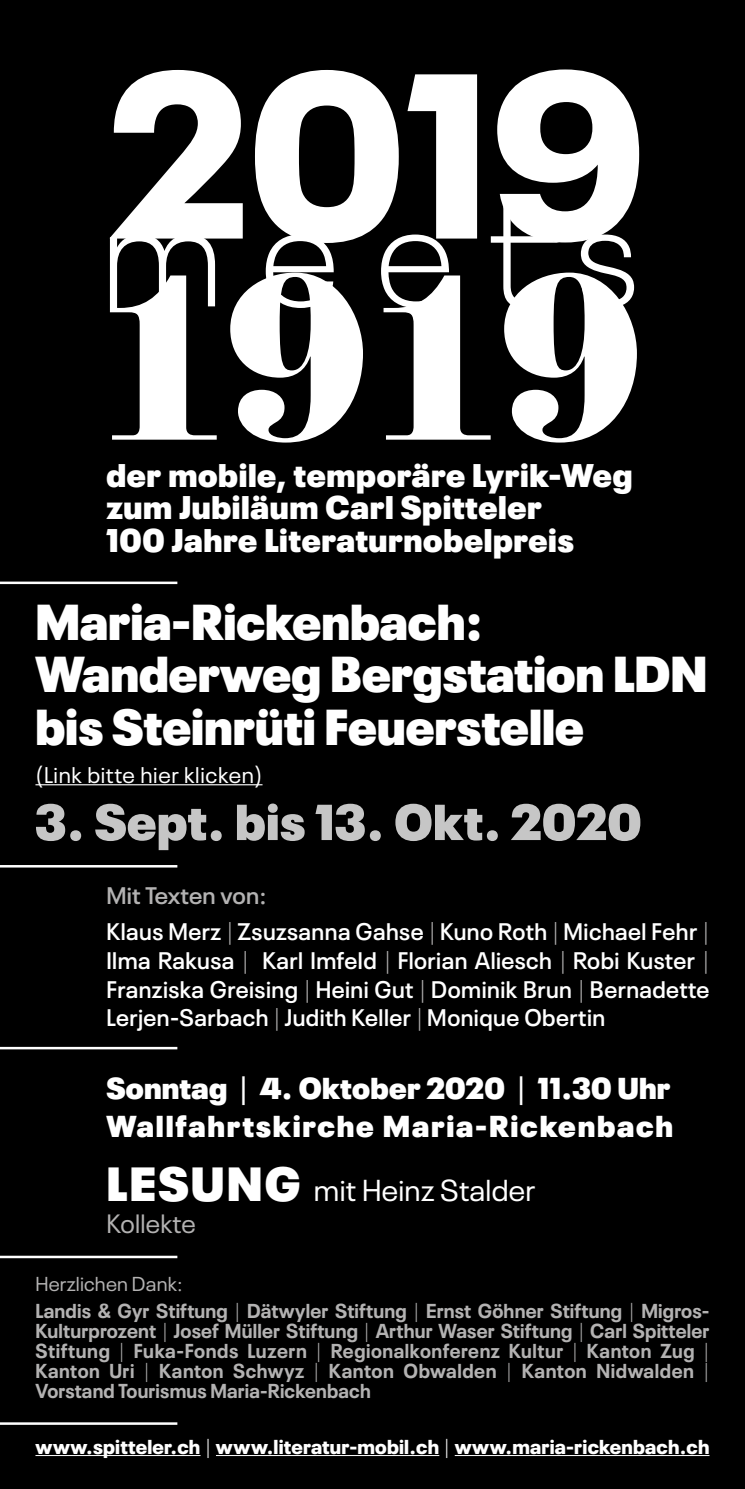
<style>
.page{position:relative;width:745px;height:1489px;background:#fff}
.page>*{position:absolute;margin:0;border:0;box-sizing:border-box;transform-origin:0 0}
.t1{font:900 50px/52.5px "Neue Plak";color:#fff}
.t2{font:900 50px "Neue Plak";letter-spacing:.01em;color:#c6c6c6}
.t3{font:900 32.5px/32.5px "Neue Plak";letter-spacing:.02em;color:#fff}
.t4{font:900 30px/37.5px "Neue Plak";letter-spacing:.06em;color:#fff}
.t5{font:30px "Neue Plak";letter-spacing:.01em;color:#fff}
.t6{font:26.25px "Neue Plak";letter-spacing:.01em;color:#b3b2b2}
.t7{font:600 23.75px/28.8px "Neue Plak";letter-spacing:.02em;color:#fff}
.t8{font:22.5px "Neue Plak";letter-spacing:.03em;color:#fff}
.t9{font:700 20px/20px "Neue Plak";letter-spacing:.01em;color:#b3b2b2;scale:.96 1}
.t10{font:900 20px "Neue Plak";letter-spacing:.01em;color:#fff}
.s1{color:#b3b2b2}
.s2{font-weight:300;color:#b3b2b2}
.s3{font-weight:400}
.s4{font-weight:900;font-size:47.5px}
.s5{font-weight:300}
</style>
<div class="page">
<div style="left:0;top:0;width:744px;height:1488px;background:#000"></div>
<svg style="left:110px;top:281px;width:526px;height:161px"></svg>
<svg style="left:113px;top:69px;width:525px;height:137px;fill:#fff"></svg>
<svg style="left:110px;top:206px;width:523px;height:102px"></svg>
<hr style="left:35px;top:784px;width:227px;height:1px;background:#fff">
<hr style="left:35px;top:1454px;width:165px;height:1px;background:#fff">
<hr style="left:216px;top:1454px;width:223px;height:1px;background:#fff">
<hr style="left:454px;top:1454px;width:255px;height:1px;background:#fff">
<hr style="left:0;top:581px;width:177px;height:3px;background:#fff">
<hr style="left:0;top:865px;width:177px;height:2px;background:#fff">
<hr style="left:0;top:1255px;width:177px;height:3px;background:#fff">
<hr style="left:0;top:1422px;width:177px;height:2px;background:#fff">
<hr style="left:0;top:1046px;width:177px;height:3px;background:#fff">
<h2 class="t3" style="left:106px;top:455px;width:527px">der mobile, temporäre Lyrik-Weg zum Jubiläum Carl Spitteler<br>100 Jahre Literaturnobelpreis</h2>
<h1 class="t1" style="left:35px;top:589px;width:673px">Maria-Rickenbach:<br>Wanderweg Bergstation LDN bis Steinrüti Feuerstelle</h1>
<p class="t8" style="left:35px;top:757px;width:228px">(Link bitte hier klicken)</p>
<h1 class="t2" style="left:35px;top:780px;width:607px">3. Sept. bis 13. Okt. 2020</h1>
<p class="t7" style="left:106px;top:875px;width:604px;line-height:35.8px"><span class="s1">Mit Texten von:<br></span>Klaus Merz <span class="s2">|</span> Zsuzsanna Gahse <span class="s2">|</span> Kuno Roth <span class="s2">|</span> Michael Fehr <span class="s2">|</span></p>
<p class="t7" style="left:106px;top:943px;width:604px;text-align:justify">Ilma Rakusa <span class="s2">|</span> Karl Imfeld <span class="s2">|</span> Florian Aliesch <span class="s2">|</span> Robi Kuster <span class="s2">| </span>Franziska Greising <span class="s2">|</span> Heini Gut <span class="s2">|</span> Dominik Brun <span class="s2">|</span> Bernadette Lerjen-Sarbach <span class="s2">|</span> Judith Keller <span class="s2">|</span> Monique Obertin</p>
<h3 class="t4" style="left:106px;top:1066px;width:567px">Sonntag <span class="s3">|</span> 4. Oktober 2020 <span class="s3">|</span> 11.30 Uhr<br>Wallfahrtskirche Maria-Rickenbach</h3>
<h3 class="t5" style="left:106px;top:1167px;width:430px"><span class="s4">LESUNG</span> mit Heinz Stalder</h3>
<h3 class="t6" style="left:106px;top:1202px;width:91px">Kollekte</h3>
<p class="t9" style="left:35px;top:1267px;width:703px;line-height:27px"><span class="s3">Herzlichen Dank:<br></span>Landis &amp; Gyr Stiftung <span class="s5">|</span> Dätwyler Stiftung <span class="s5">|</span> Ernst Göhner Stiftung <span class="s5">|</span> Migros-</p>
<p class="t9" style="left:35px;top:1318px;width:703px;text-align:justify">Kulturprozent <span class="s5">|</span> Josef Müller Stiftung <span class="s5">|</span> Arthur Waser Stiftung <span class="s5">|</span> Carl Spitteler Stiftung <span class="s5">|</span> Fuka-Fonds Luzern <span class="s5">|</span> Regionalkonferenz Kultur <span class="s5">|</span> Kanton Zug <span class="s5">| </span>Kanton Uri <span class="s5">|</span> Kanton Schwyz <span class="s5">|</span> Kanton Obwalden <span class="s5">|</span> Kanton Nidwalden <span class="s5">| </span>Vorstand Tourismus Maria-Rickenbach</p>
<p class="t10" style="left:35px;top:1429px;width:675px">www.spitteler.ch <span class="s5">|</span> www.literatur-mobil.ch <span class="s5">|</span> www.maria-rickenbach.ch</p>
</div>
